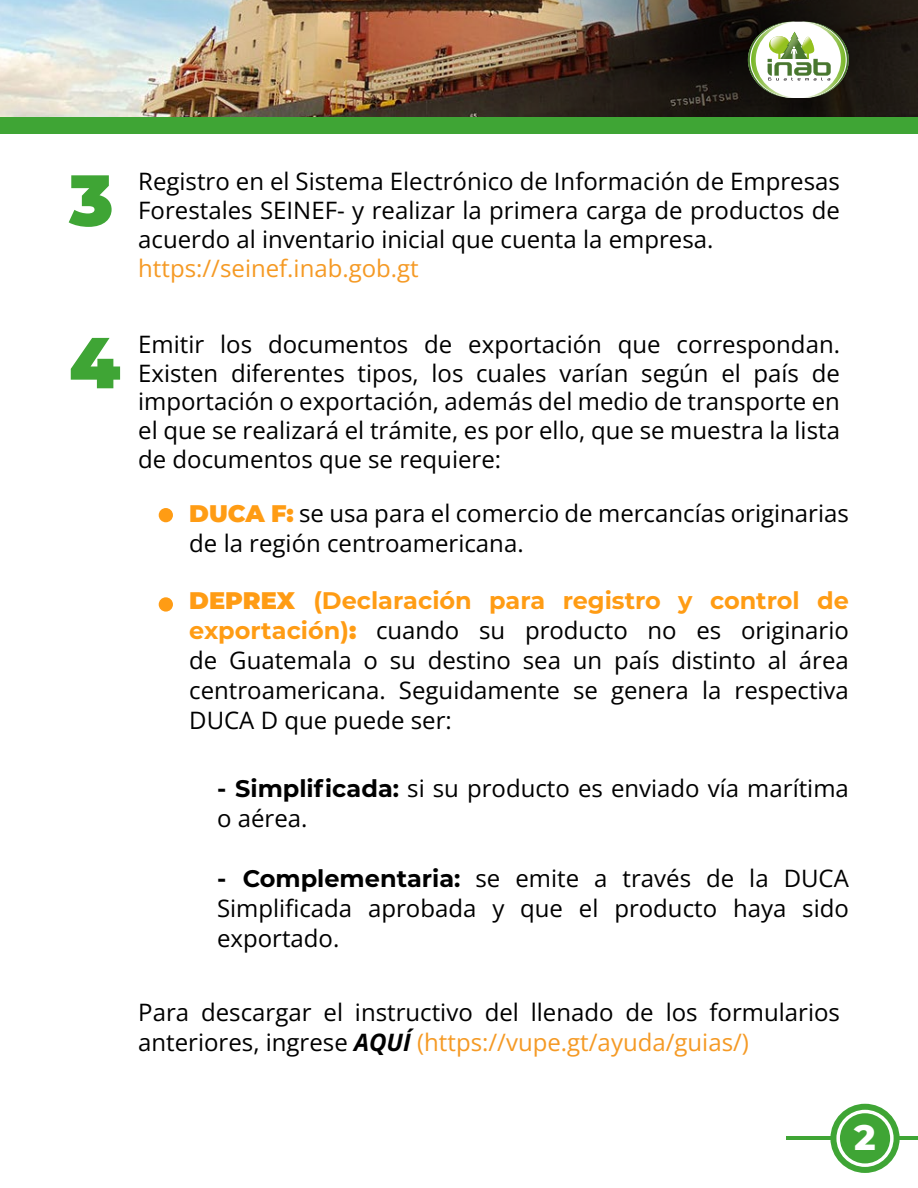
<style>
.page{position:relative;width:918px;height:1188px;background:#fff}
.page>*{position:absolute;margin:0;border:0;box-sizing:border-box;transform-origin:0 0}
.t1{font:900 72px "Montserrat";color:#3fa535}
.t2{font:800 36px "Montserrat";color:#fff}
.t3{font:24px/30px "Open Sans";color:#000;text-align:justify}
.t4{font:700 24px "Montserrat";color:#ff9c14}
.t5{font:24px "Open Sans";color:#f59a25}
.s1{font-family:"Montserrat";font-weight:900;color:#ff9c14}
.s2{font-weight:900}
.s3{font-family:"Montserrat";font-weight:700;color:#ff9c14}
.s4{font-family:"Montserrat";font-weight:700}
.s5{font-style:italic}
.s6{color:#f59a25}
</style>
<div class="page">
<hr style="left:897px;top:1137px;width:21px;height:3px;background:#3fa535">
<hr style="left:787px;top:1137px;width:46px;height:3px;background:#3fa535">
<div style="left:840px;top:1113px;width:50px;height:50px;background:#3fa535;border-radius:50%"></div>
<div style="left:830px;top:1104px;width:70px;height:69px;border:6px solid #3fa535;border-radius:50%"></div>
<img style="left:0;top:0;width:180px;height:118px">
<img style="left:180px;top:0;width:738px;height:118px">
<svg style="left:748px;top:22px;width:101px;height:76px"></svg>
<div style="left:0;top:118px;width:918px;height:16px;background:#3fa535"></div>
<div style="left:159px;top:508px;width:14px;height:14px;background:#ff9c14;border-radius:50%"></div>
<div style="left:159px;top:597px;width:14px;height:15px;background:#ff9c14;border-radius:50%"></div>
<h1 class="t1" style="left:69px;top:146px;width:46px">3</h1>
<p class="t3" style="left:138px;top:166px;width:703px;line-height:28.8px">Registro en el Sistema Electrónico de Información de Empresas Forestales SEINEF- y realizar la primera carga de productos de acuerdo al inventario inicial que cuenta la empresa.</p>
<p class="t5" style="left:138px;top:251px;width:282px">https://seinef.inab.gob.gt</p>
<h1 class="t1" style="left:69px;top:309px;width:53px">4</h1>
<p class="t3" style="left:138px;top:329px;width:703px;line-height:28.8px">Emitir los documentos de exportación que correspondan.<br>Existen diferentes tipos, los cuales varían según el país de importación o exportación, además del medio de transporte en el que se realizará el trámite, es por ello, que se muestra la lista de documentos que se requiere:</p>
<p class="t3" style="left:189px;top:498px;width:661px"><span class="s1">DUCA F:</span> se usa para el comercio de mercancías originarias de la región centroamericana.</p>
<p class="t4" style="left:189px;top:583px;width:661px"><span class="s2">DEPREX</span> (Declaración para registro y control de</p>
<p class="t3" style="left:189px;top:615px;width:661px"><span class="s3">exportación)</span><span class="s1">:</span> cuando su producto no es originario de Guatemala o su destino sea un país distinto al área centroamericana. Seguidamente se genera la respectiva DUCA D que puede ser:</p>
<p class="t3" style="left:217px;top:772px;width:633px"><span class="s4">- Simplificada:</span> si su producto es enviado vía marítima o aérea.</p>
<p class="t3" style="left:217px;top:862px;width:633px"><span class="s4">- Complementaria:</span> se emite a través de la DUCA Simplificada aprobada y que el producto haya sido exportado.</p>
<p class="t3" style="left:138px;top:996px;width:703px">Para descargar el instructivo del llenado de los formularios anteriores, ingrese <span class="s5">AQUÍ</span> <span class="s6">(https://vupe.gt/ayuda/guias/)</span></p>
<h2 class="t2" style="left:854px;top:1111px;width:23px">2</h2>
</div>
